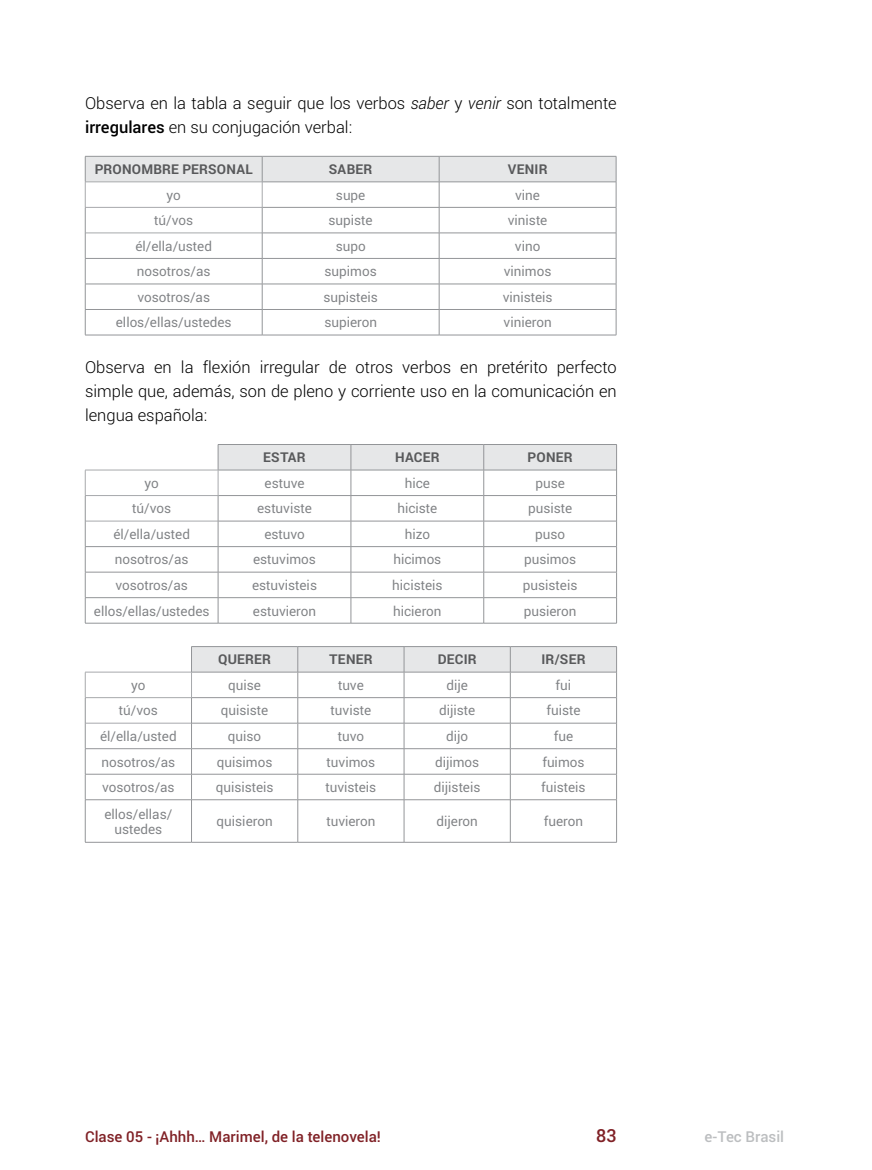
<style>
.page{position:relative;width:872px;height:1170px;background:#fff}
.page>*{position:absolute;margin:0;border:0;box-sizing:border-box;transform-origin:0 0}
.t1{font:500 18px "Roboto";color:#802126}
.t2{font:300 16.5px/24px "Roboto";color:#000}
.t3{font:500 15px "Roboto";color:#802126}
.t4{font:500 15px "Roboto";color:#bcbec0}
.t5{font:13.5px/15px "Roboto";color:#808285;text-align:center}
.t6{font:700 13.5px "Roboto";letter-spacing:.015em;color:#58595b}
.s1{font-style:italic}
.s2{font-weight:500}
</style>
<div class="page">
<svg style="left:85px;top:156px;width:532px;height:179px"></svg>
<hr style="left:85px;top:335px;width:177px;height:1px;background:#939598">
<hr style="left:262px;top:335px;width:177px;height:1px;background:#939598">
<hr style="left:439px;top:335px;width:177px;height:1px;background:#939598">
<hr style="left:262px;top:181px;width:177px;height:1px;background:#939598">
<hr style="left:439px;top:181px;width:177px;height:1px;background:#939598">
<hr style="left:262px;top:207px;width:177px;height:1px;background:#939598">
<hr style="left:439px;top:207px;width:177px;height:1px;background:#939598">
<hr style="left:262px;top:233px;width:177px;height:1px;background:#939598">
<hr style="left:439px;top:233px;width:177px;height:1px;background:#939598">
<svg style="left:86px;top:470px;width:132px;height:153px"></svg>
<hr style="left:85px;top:469px;width:133px;height:1px;background:#a7a9ac">
<hr style="left:85px;top:495px;width:133px;height:1px;background:#a7a9ac">
<hr style="left:85px;top:521px;width:133px;height:1px;background:#a7a9ac">
<hr style="left:85px;top:546px;width:133px;height:1px;background:#939598">
<hr style="left:85px;top:572px;width:133px;height:1px;background:#939598">
<hr style="left:85px;top:597px;width:133px;height:1px;background:#939598">
<svg style="left:85px;top:470px;width:1px;height:153px"></svg>
<svg style="left:218px;top:444px;width:399px;height:179px"></svg>
<hr style="left:85px;top:623px;width:133px;height:1px;background:#939598">
<hr style="left:218px;top:623px;width:133px;height:1px;background:#939598">
<hr style="left:351px;top:623px;width:133px;height:1px;background:#939598">
<hr style="left:484px;top:623px;width:133px;height:1px;background:#939598">
<hr style="left:218px;top:469px;width:133px;height:1px;background:#939598">
<hr style="left:351px;top:469px;width:133px;height:1px;background:#939598">
<hr style="left:484px;top:469px;width:132px;height:1px;background:#939598">
<hr style="left:218px;top:495px;width:133px;height:1px;background:#939598">
<hr style="left:351px;top:495px;width:133px;height:1px;background:#939598">
<hr style="left:484px;top:495px;width:132px;height:1px;background:#939598">
<hr style="left:218px;top:521px;width:133px;height:1px;background:#939598">
<hr style="left:351px;top:521px;width:133px;height:1px;background:#939598">
<hr style="left:484px;top:521px;width:132px;height:1px;background:#939598">
<svg style="left:86px;top:672px;width:530px;height:170px"></svg>
<hr style="left:85px;top:671px;width:107px;height:1px;background:#a7a9ac">
<hr style="left:85px;top:697px;width:107px;height:1px;background:#a7a9ac">
<hr style="left:85px;top:722px;width:106px;height:1px;background:#a7a9ac">
<hr style="left:85px;top:748px;width:106px;height:1px;background:#939598">
<hr style="left:85px;top:774px;width:106px;height:1px;background:#939598">
<svg style="left:85px;top:672px;width:1px;height:127px"></svg>
<svg style="left:191px;top:646px;width:426px;height:153px"></svg>
<hr style="left:85px;top:799px;width:106px;height:1px;background:#939598">
<hr style="left:85px;top:799px;width:1px;height:43px;background:#939598">
<hr style="left:191px;top:799px;width:107px;height:1px;background:#939598">
<hr style="left:191px;top:799px;width:1px;height:43px;background:#939598">
<hr style="left:298px;top:799px;width:106px;height:1px;background:#939598">
<hr style="left:297px;top:799px;width:1px;height:43px;background:#939598">
<hr style="left:404px;top:799px;width:106px;height:1px;background:#939598">
<hr style="left:404px;top:799px;width:1px;height:43px;background:#939598">
<hr style="left:510px;top:799px;width:107px;height:1px;background:#939598">
<hr style="left:510px;top:799px;width:1px;height:43px;background:#939598">
<hr style="left:616px;top:799px;width:1px;height:43px;background:#939598">
<hr style="left:85px;top:842px;width:106px;height:1px;background:#939598">
<hr style="left:191px;top:842px;width:107px;height:1px;background:#939598">
<hr style="left:298px;top:842px;width:106px;height:1px;background:#939598">
<hr style="left:404px;top:842px;width:106px;height:1px;background:#939598">
<hr style="left:510px;top:842px;width:107px;height:1px;background:#939598">
<hr style="left:192px;top:671px;width:106px;height:1px;background:#939598">
<hr style="left:298px;top:671px;width:106px;height:1px;background:#939598">
<hr style="left:404px;top:671px;width:106px;height:1px;background:#939598">
<hr style="left:510px;top:671px;width:106px;height:1px;background:#939598">
<hr style="left:192px;top:697px;width:106px;height:1px;background:#939598">
<hr style="left:298px;top:697px;width:106px;height:1px;background:#939598">
<hr style="left:404px;top:697px;width:106px;height:1px;background:#939598">
<hr style="left:510px;top:697px;width:106px;height:1px;background:#939598">
<hr style="left:192px;top:722px;width:106px;height:1px;background:#939598">
<hr style="left:298px;top:722px;width:106px;height:1px;background:#939598">
<hr style="left:404px;top:722px;width:106px;height:1px;background:#939598">
<hr style="left:510px;top:722px;width:106px;height:1px;background:#939598">
<p class="t2" style="left:85px;top:91px;width:533px">Observa en la tabla a seguir que los verbos <span class="s1">saber</span> y <span class="s1">venir</span> son totalmente <span class="s2">irregulares</span> en su conjugación verbal:</p>
<p class="t6" style="left:95px;top:160px;width:160px">PRONOMBRE PERSONAL</p>
<p class="t6" style="left:329px;top:160px;width:45px">SABER</p>
<p class="t6" style="left:508px;top:160px;width:41px">VENIR</p>
<p class="t5" style="left:167px;top:187px;width:16px">yo</p>
<p class="t5" style="left:336px;top:187px;width:31px">supe</p>
<p class="t5" style="left:515px;top:187px;width:26px">vine</p>
<p class="t5" style="left:154px;top:212px;width:40px">tú/vos</p>
<p class="t5" style="left:328px;top:212px;width:46px">supiste</p>
<p class="t5" style="left:508px;top:212px;width:41px">viniste</p>
<p class="t5" style="left:135px;top:238px;width:78px">él/ella/usted</p>
<p class="t5" style="left:336px;top:238px;width:31px">supo</p>
<p class="t5" style="left:515px;top:238px;width:27px">vino</p>
<p class="t5" style="left:137px;top:263px;width:75px">nosotros/as</p>
<p class="t5" style="left:324px;top:263px;width:54px">supimos</p>
<p class="t5" style="left:504px;top:263px;width:49px">vinimos</p>
<p class="t5" style="left:137px;top:289px;width:74px">vosotros/as</p>
<p class="t5" style="left:323px;top:289px;width:56px">supisteis</p>
<p class="t5" style="left:502px;top:289px;width:51px">vinisteis</p>
<p class="t5" style="left:116px;top:314px;width:117px">ellos/ellas/ustedes</p>
<p class="t5" style="left:324px;top:314px;width:54px">supieron</p>
<p class="t5" style="left:503px;top:314px;width:50px">vinieron</p>
<p class="t2" style="left:85px;top:355px;width:533px;text-align:justify">Observa en la flexión irregular de otros verbos en pretérito perfecto simple que, además, son de pleno y corriente uso en la comunicación en lengua española:</p>
<p class="t6" style="left:263px;top:448px;width:44px">ESTAR</p>
<p class="t6" style="left:395px;top:448px;width:46px">HACER</p>
<p class="t6" style="left:527px;top:448px;width:47px">PONER</p>
<p class="t5" style="left:144px;top:475px;width:16px">yo</p>
<p class="t5" style="left:264px;top:475px;width:41px">estuve</p>
<p class="t5" style="left:405px;top:475px;width:27px">hice</p>
<p class="t5" style="left:535px;top:475px;width:31px">puse</p>
<p class="t5" style="left:132px;top:500px;width:40px">tú/vos</p>
<p class="t5" style="left:257px;top:500px;width:56px">estuviste</p>
<p class="t5" style="left:397px;top:500px;width:41px">hiciste</p>
<p class="t5" style="left:528px;top:500px;width:46px">pusiste</p>
<p class="t5" style="left:113px;top:526px;width:78px">él/ella/usted</p>
<p class="t5" style="left:264px;top:526px;width:42px">estuvo</p>
<p class="t5" style="left:405px;top:526px;width:27px">hizo</p>
<p class="t5" style="left:535px;top:526px;width:31px">puso</p>
<p class="t5" style="left:115px;top:551px;width:75px">nosotros/as</p>
<p class="t5" style="left:253px;top:551px;width:64px">estuvimos</p>
<p class="t5" style="left:393px;top:551px;width:49px">hicimos</p>
<p class="t5" style="left:524px;top:551px;width:54px">pusimos</p>
<p class="t5" style="left:115px;top:577px;width:74px">vosotros/as</p>
<p class="t5" style="left:252px;top:577px;width:67px">estuvisteis</p>
<p class="t5" style="left:392px;top:577px;width:52px">hicisteis</p>
<p class="t5" style="left:523px;top:577px;width:56px">pusisteis</p>
<p class="t5" style="left:94px;top:602px;width:117px">ellos/ellas/ustedes</p>
<p class="t5" style="left:253px;top:602px;width:65px">estuvieron</p>
<p class="t5" style="left:393px;top:602px;width:50px">hicieron</p>
<p class="t5" style="left:524px;top:602px;width:54px">pusieron</p>
<p class="t6" style="left:218px;top:650px;width:54px">QUERER</p>
<p class="t6" style="left:329px;top:650px;width:45px">TENER</p>
<p class="t6" style="left:438px;top:650px;width:40px">DECIR</p>
<p class="t6" style="left:541px;top:650px;width:46px">IR/SER</p>
<p class="t5" style="left:131px;top:677px;width:16px">yo</p>
<p class="t5" style="left:228px;top:677px;width:34px">quise</p>
<p class="t5" style="left:338px;top:677px;width:27px">tuve</p>
<p class="t5" style="left:446px;top:677px;width:23px">dije</p>
<p class="t5" style="left:555px;top:677px;width:17px">fui</p>
<p class="t5" style="left:119px;top:702px;width:40px">tú/vos</p>
<p class="t5" style="left:221px;top:702px;width:49px">quisiste</p>
<p class="t5" style="left:331px;top:702px;width:42px">tuviste</p>
<p class="t5" style="left:439px;top:702px;width:38px">dijiste</p>
<p class="t5" style="left:546px;top:702px;width:36px">fuiste</p>
<p class="t5" style="left:100px;top:728px;width:78px">él/ella/usted</p>
<p class="t5" style="left:228px;top:728px;width:35px">quiso</p>
<p class="t5" style="left:338px;top:728px;width:28px">tuvo</p>
<p class="t5" style="left:446px;top:728px;width:24px">dijo</p>
<p class="t5" style="left:554px;top:728px;width:21px">fue</p>
<p class="t5" style="left:102px;top:753px;width:75px">nosotros/as</p>
<p class="t5" style="left:217px;top:753px;width:57px">quisimos</p>
<p class="t5" style="left:327px;top:753px;width:50px">tuvimos</p>
<p class="t5" style="left:435px;top:753px;width:46px">dijimos</p>
<p class="t5" style="left:542px;top:753px;width:44px">fuimos</p>
<p class="t5" style="left:102px;top:779px;width:74px">vosotros/as</p>
<p class="t5" style="left:216px;top:779px;width:59px">quisisteis</p>
<p class="t5" style="left:325px;top:779px;width:52px">tuvisteis</p>
<p class="t5" style="left:434px;top:779px;width:48px">dijisteis</p>
<p class="t5" style="left:541px;top:779px;width:46px">fuisteis</p>
<p class="t5" style="left:104px;top:805px;width:69px">ellos/ellas/ ustedes</p>
<p class="t5" style="left:217px;top:813px;width:57px">quisieron</p>
<p class="t5" style="left:326px;top:813px;width:51px">tuvieron</p>
<p class="t5" style="left:436px;top:813px;width:43px">dijeron</p>
<p class="t5" style="left:544px;top:813px;width:41px">fueron</p>
<p class="t3" style="left:85px;top:1125px;width:297px">Clase 05 - ¡Ahhh… Marimel, de la telenovela!</p>
<h1 class="t1" style="left:596px;top:1122px;width:22px">83</h1>
<p class="t4" style="left:704px;top:1125px;width:81px">e-Tec Brasil</p>
</div>
